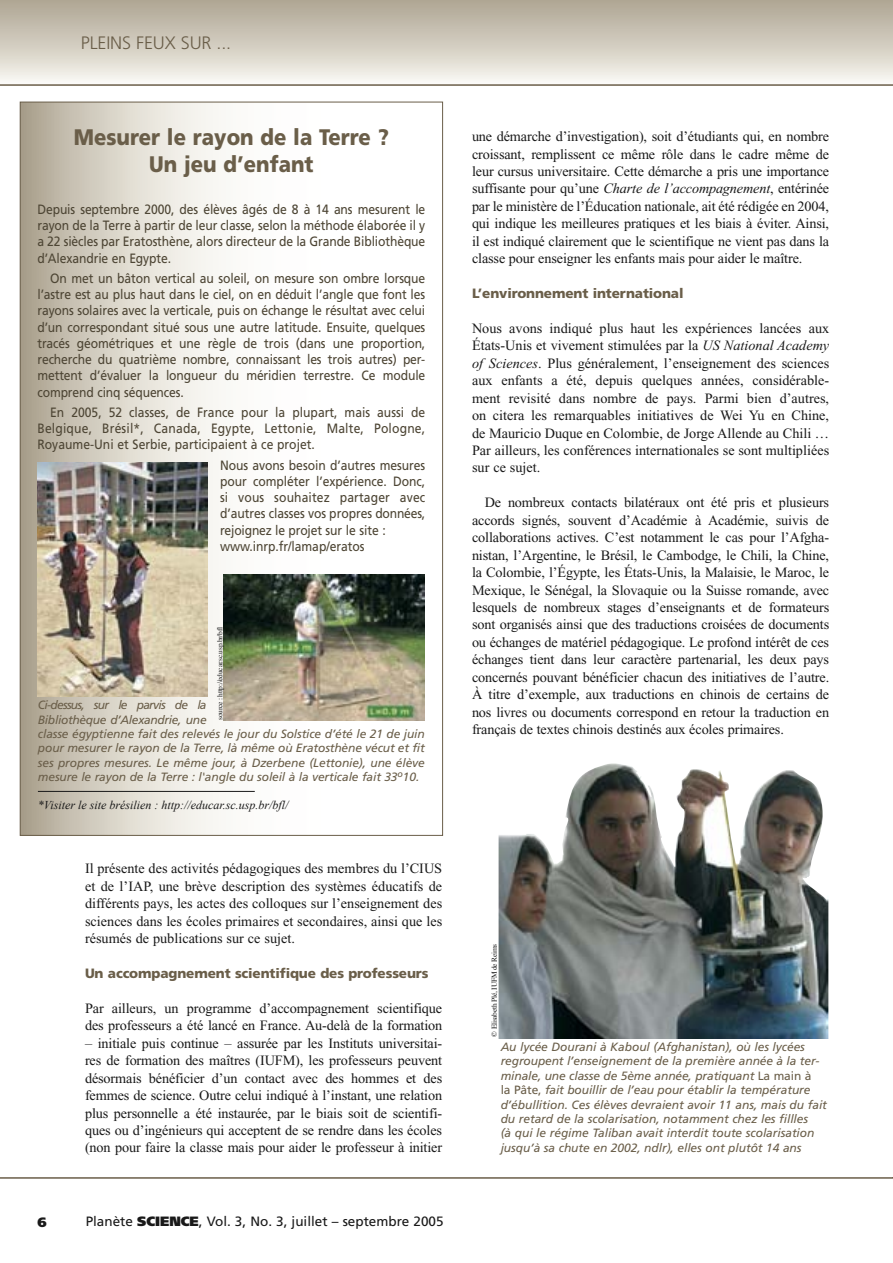
<style>
.page{position:relative;width:893px;height:1263px;background:#fff}
.page>*{position:absolute;margin:0;border:0;box-sizing:border-box;transform-origin:0 0}
.t1{font:900 22.5px/27px "Frutiger";color:#6a5e49;text-align:center;scale:.9 1}
.t2{font:300 18px "Frutiger";letter-spacing:-.01em;color:#6a5e49}
.t3{font:14.25px/17.4px "Times New Roman";letter-spacing:-.01em;color:#191919;text-align:justify}
.t4{font:13.5px/16.2px "Frutiger";letter-spacing:-.005em;color:#4d4534;text-align:justify;scale:.9 1}
.t5{font:900 13.5px "Frutiger";letter-spacing:-.01em;color:#6a5e49}
.t6{font:13.5px "Frutiger";color:#191919}
.t7{font:900 13.5px "Frutiger";color:#191919}
.t8{font:italic 12px/14.4px "Frutiger";letter-spacing:-.01em;color:#6a5e49}
.t9{font:italic 12px "Times New Roman";color:#191919}
.t10{font:7.5px "Times";letter-spacing:-.035em;color:#191919}
.s1{font-weight:900}
.s2{font-style:italic}
.s3{font-style:normal}
</style>
<div class="page">
<div style="left:0;top:0;width:893px;height:85px;background:linear-gradient(to bottom,#ada390,#f9f7f2)"></div>
<hr style="left:0;top:84px;width:893px;height:2px;background:#6a5e49">
<hr style="left:0;top:1177px;width:893px;height:2px;background:#6a5e49">
<svg style="left:892px;top:0;width:1px;height:84px"></svg>
<img style="left:499px;top:763px;width:329px;height:276px">
<svg style="left:22px;top:104px;width:403px;height:730px"></svg>
<hr style="left:38px;top:791px;width:217px;height:1px;background:#191919">
<img style="left:38px;top:462px;width:169px;height:235px">
<img style="left:224px;top:574px;width:201px;height:146px">
<p class="t2" style="left:81px;top:33px;width:152px">PLEINS FEUX SUR ...</p>
<h1 class="t1" style="left:74px;top:124px;width:352px">Mesurer le rayon de la Terre ?<br>Un jeu d’enfant</h1>
<p class="t4" style="left:37px;top:201px;width:433px">Depuis septembre 2000, des élèves âgés de 8 à 14 ans mesurent le rayon de la Terre à partir de leur classe, selon la méthode élaborée il y a 22 siècles par Eratosthène, alors directeur de la Grande Bibliothèque d’Alexandrie en Egypte.</p>
<p class="t4" style="left:37px;top:270px;width:433px;text-indent:13px">On met un bâton vertical au soleil, on mesure son ombre lorsque l’astre est au plus haut dans le ciel, on en déduit l’angle que font les rayons solaires avec la verticale, puis on échange le résultat avec celui d’un correspondant situé sous une autre latitude. Ensuite, quelques tracés géométriques et une règle de trois (dans une proportion, recherche du quatrième nombre, connaissant les trois autres) per&shy;mettent d’évaluer la longueur du méridien terrestre. Ce module comprend cinq séquences.</p>
<p class="t4" style="left:37px;top:404px;width:433px;text-indent:13px">En 2005, 52 classes, de France pour la plupart, mais aussi de Belgique, Brésil*, Canada, Egypte, Lettonie, Malte, Pologne, Royaume-Uni et Serbie, participaient à ce projet.</p>
<p class="t4" style="left:220px;top:457px;width:230px;text-align:left">Nous avons besoin d’autres mesures pour compléter l’expérience. Donc, si vous souhaitez partager avec d’autres classes vos propres données, rejoignez le projet sur le site : www.inrp.fr/lamap/eratos</p>
<p class="t10" style="left:215px;top:720px;width:95px;rotate:-90deg">source : http://educar.sc.usp.br/bfl</p>
<p class="t8" style="left:38px;top:698px;width:388px">Ci-dessus, sur le parvis de la<br>Bibliothèque d’Alexandrie, une<br>classe égyptienne fait des relevés le jour du Solstice d’été le 21 de juin pour mesurer le rayon de la Terre, là même où Eratosthène vécut et fit ses propres mesures. Le même jour, à Dzerbene (Lettonie), une élève mesure le rayon de la Terre : l'angle du soleil à la verticale fait 33<sup>o</sup>10.</p>
<p class="t9" style="left:38px;top:798px;width:252px">*Visiter le site brésilien : http://educar.sc.usp.br/bfl/</p>
<p class="t3" style="left:85px;top:860px;width:359px">Il présente des activités pédagogiques des membres du l’CIUS et de l’IAP, une brève description des systèmes éducatifs de différents pays, les actes des colloques sur l’enseignement des sciences dans les écoles primaires et secondaires, ainsi que les résumés de publications sur ce sujet.</p>
<p class="t5" style="left:85px;top:965px;width:345px">Un accompagnement scientifique des professeurs</p>
<p class="t3" style="left:85px;top:999px;width:359px">Par ailleurs, un programme d’accompagnement scientifique des professeurs a été lancé en France. Au-delà de la formation</p>
<p class="t3" style="left:85px;top:1034px;width:359px">– initiale puis continue – assurée par les Instituts universitai&shy;res de formation des maîtres (IUFM), les professeurs peuvent désormais bénéficier d’un contact avec des hommes et des femmes de science. Outre celui indiqué à l’instant, une relation plus personnelle a été instaurée, par le biais soit de scientifi&shy;ques ou d’ingénieurs qui acceptent de se rendre dans les écoles (non pour faire la classe mais pour aider le professeur à initier</p>
<p class="t7" style="left:37px;top:1214px;width:11px">6</p>
<p class="t6" style="left:86px;top:1213px;width:359px">Planète <span class="s1">SCIENCE</span>, Vol. 3, No. 3, juillet – septembre 2005</p>
<p class="t3" style="left:472px;top:128px;width:359px">une démarche d’investigation), soit d’étudiants qui, en nombre croissant, remplissent ce même rôle dans le cadre même de leur cursus universitaire. Cette démarche a pris une importance suffisante pour qu’une <span class="s2">Charte de l’accompagnement</span>, entérinée par le ministère de l’Éducation nationale, ait été rédigée en 2004, qui indique les meilleures pratiques et les biais à éviter. Ainsi, il est indiqué clairement que le scientifique ne vient pas dans la classe pour enseigner les enfants mais pour aider le maître.</p>
<p class="t5" style="left:472px;top:285px;width:213px">L’environnement international</p>
<p class="t3" style="left:472px;top:320px;width:359px">Nous avons indiqué plus haut les expériences lancées aux États-Unis et vivement stimulées par la <span class="s2">US National Academy of Sciences</span>. Plus généralement, l’enseignement des sciences aux enfants a été, depuis quelques années, considérable&shy;ment revisité dans nombre de pays. Parmi bien d’autres, on citera les remarquables initiatives de Wei Yu en Chine, de Mauricio Duque en Colombie, de Jorge Allende au Chili … Par ailleurs, les conférences internationales se sont multipliées sur ce sujet.</p>
<p class="t3" style="left:472px;top:494px;width:359px;text-indent:13px">De nombreux contacts bilatéraux ont été pris et plusieurs accords signés, souvent d’Académie à Académie, suivis de collaborations actives. C’est notamment le cas pour l’Afgha&shy;nistan, l’Argentine, le Brésil, le Cambodge, le Chili, la Chine, la Colombie, l’Égypte, les États-Unis, la Malaisie, le Maroc, le Mexique, le Sénégal, la Slovaquie ou la Suisse romande, avec lesquels de nombreux stages d’enseignants et de formateurs sont organisés ainsi que des traductions croisées de documents ou échanges de matériel pédagogique. Le profond intérêt de ces échanges tient dans leur caractère partenarial, les deux pays concernés pouvant bénéficier chacun des initiatives de l’autre.<br>À titre d’exemple, aux traductions en chinois de certains de nos livres ou documents correspond en retour la traduction en français de textes chinois destinés aux écoles primaires.</p>
<p class="t10" style="left:490px;top:1036px;width:94px;rotate:-90deg">© Elisabeth Plé, IUFM de Reims</p>
<p class="t8" style="left:501px;top:1040px;width:328px">Au lycée Dourani à Kaboul (Afghanistan), où les lycées regroupent l’enseignement de la première année à la ter&shy;minale, une classe de 5ème année, pratiquant <span class="s3">La main à<br>la Pâte,</span> fait bouillir de l’eau pour établir la température d’ébullition. Ces élèves devraient avoir 11 ans, mais du fait du retard de la scolarisation, notamment chez les fillles<br>(à qui le régime Taliban avait interdit toute scolarisation jusqu’à sa chute en 2002, ndlr), elles ont plutôt 14 ans</p>
</div>
